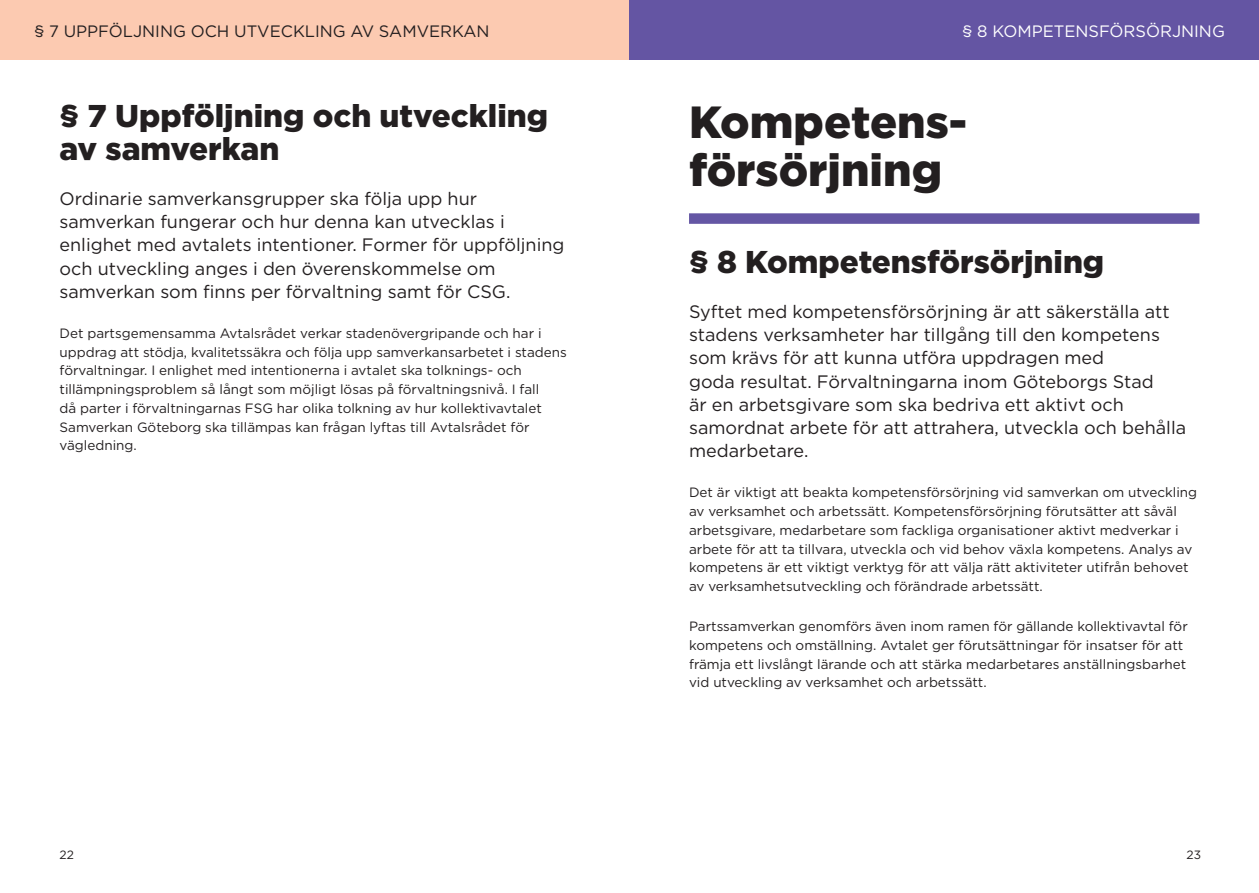
<style>
.page{position:relative;width:1259px;height:893px;background:#fff}
.page>*{position:absolute;margin:0;border:0;box-sizing:border-box;transform-origin:0 0}
.Rubrik_2{font:900 45px/48px "Gotham";color:#231f20}
.Rubrik_3{font:900 31.5px/33px "Gotham";color:#231f20}
.Ingress{font:18px/23.2px "Gotham";color:#231f20}
.Sidhuvud_inlaga_avsn{font:16.5px "Gotham";color:#231f20}
.Sidhuvud_inlaga_avsn-2{font:16.5px "Gotham";color:#fff}
.Brödtext_med_avstånd{font:13.5px/18.8px "Gotham";color:#231f20}
.t1{font:12px "Gotham";color:#231f20}
</style>
<div class="page">
<div style="left:0;top:0;width:629px;height:60px;background:#fccab1"></div>
<div style="left:629px;top:0;width:630px;height:60px;background:#6455a3"></div>
<div style="left:689px;top:213px;width:510px;height:11px;background:#6456a4"></div>
<h2 class="Sidhuvud_inlaga_avsn" style="left:34px;top:20px;width:457px">§ 7 UPPFÖLJNING OCH UTVECKLING AV SAMVERKAN</h2>
<h2 class="Rubrik_3" style="left:60px;top:99px;width:490px">§ 7 Uppföljning och utveckling av samverkan</h2>
<p class="Ingress" style="left:60px;top:186px;width:506px">Ordinarie samverkansgrupper ska följa upp hur samverkan fungerar och hur denna kan utvecklas i enlighet med avtalets intentioner. Former för uppföljning och utveckling anges i den överenskommelse om samverkan som finns per förvaltning samt för CSG.</p>
<p class="Brödtext_med_avstånd" style="left:60px;top:323px;width:509px">Det partsgemensamma Avtalsrådet verkar stadenövergripande och har i uppdrag att stödja, kvalitetssäkra och följa upp samverkansarbetet i stadens förvaltningar. I enlighet med intentionerna i avtalet ska tolknings- och tillämpningsproblem så långt som möjligt lösas på förvaltningsnivå. I fall<br>då parter i förvaltningarnas FSG har olika tolkning av hur kollektivavtalet Samverkan Göteborg ska tillämpas kan frågan lyftas till Avtalsrådet för vägledning.</p>
<h2 class="Sidhuvud_inlaga_avsn-2" style="left:962px;top:20px;width:264px">§ 8 KOMPETENSFÖRSÖRJNING</h2>
<h2 class="Rubrik_2" style="left:689px;top:98px;width:280px">Kompetens&shy;försörjning</h2>
<h2 class="Rubrik_3" style="left:689px;top:245px;width:417px">§ 8 Kompetensförsörjning</h2>
<p class="Ingress" style="left:689px;top:299px;width:499px">Syftet med kompetensförsörjning är att säkerställa att stadens verksamheter har tillgång till den kompetens som krävs för att kunna utföra uppdragen med<br>goda resultat. Förvaltningarna inom Göteborgs Stad<br>är en arbetsgivare som ska bedriva ett aktivt och samordnat arbete för att attrahera, utveckla och behålla medarbetare.</p>
<p class="Brödtext_med_avstånd" style="left:689px;top:483px;width:510px">Det är viktigt att beakta kompetensförsörjning vid samverkan om utveckling av verksamhet och arbetssätt. Kompetensförsörjning förutsätter att såväl arbetsgivare, medarbetare som fackliga organisationer aktivt medverkar i arbete för att ta tillvara, utveckla och vid behov växla kompetens. Analys av kompetens är ett viktigt verktyg för att välja rätt aktiviteter utifrån behovet av verksamhetsutveckling och förändrade arbetssätt.</p>
<p class="Brödtext_med_avstånd" style="left:689px;top:617px;width:500px">Partssamverkan genomförs även inom ramen för gällande kollektivavtal för kompetens och omställning. Avtalet ger förutsättningar för insatser för att främja ett livslångt lärande och att stärka medarbetares anställningsbarhet vid utveckling av verksamhet och arbetssätt.</p>
<p class="t1" style="left:60px;top:847px;width:16px">22</p>
<p class="t1" style="left:1186px;top:847px;width:16px">23</p>
</div>
